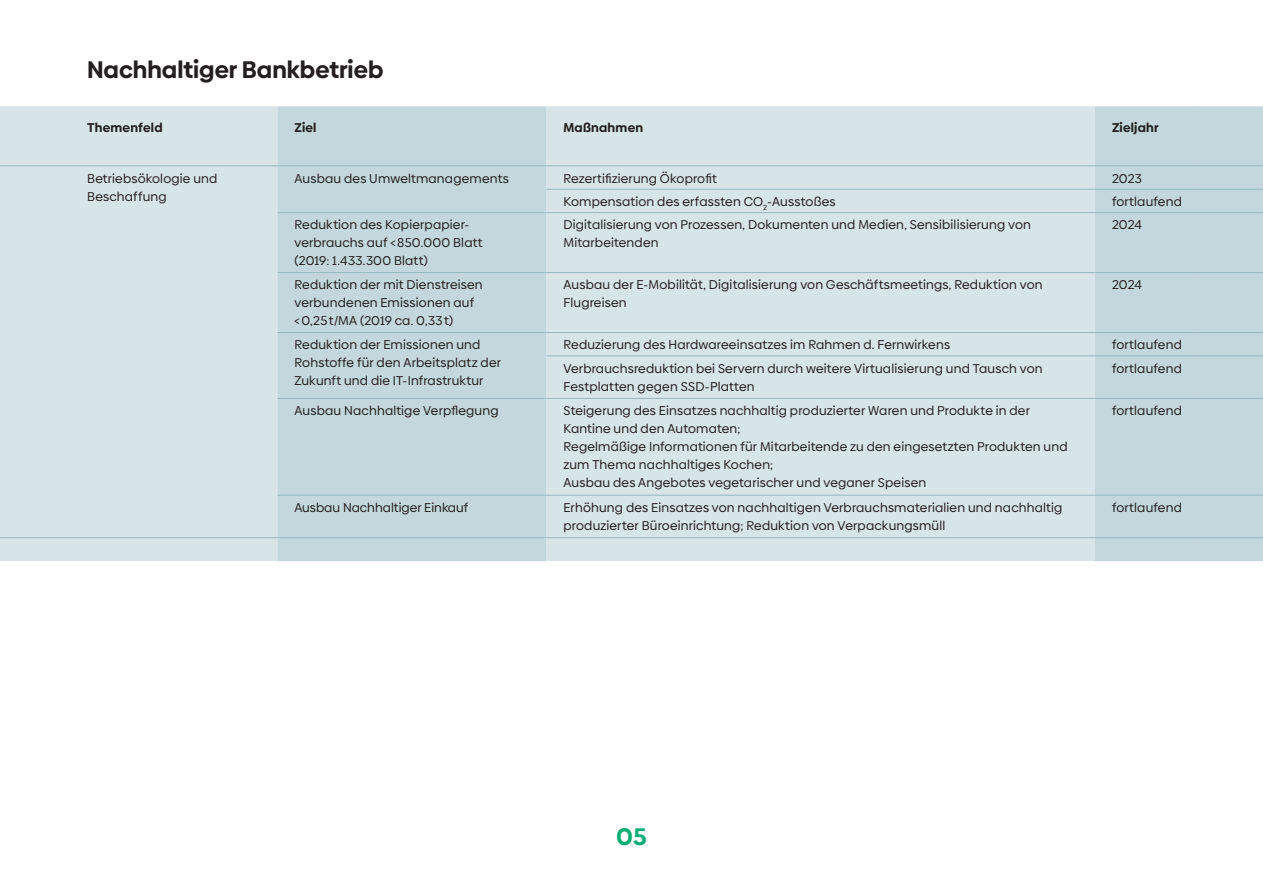
<style>
.page{position:relative;width:1263px;height:893px;background:#fff}
.page>*{position:absolute;margin:0;border:0;box-sizing:border-box;transform-origin:0 0}
.t1{font:700 24px "Biennale";color:#231f20}
.t2{font:700 24px "Biennale";color:#09ae73}
.t3{font:12.75px/18px "Biennale";letter-spacing:.015em;color:#231f20}
.t4{font:700 12.75px "Biennale";letter-spacing:.02em;color:#231f20}
</style>
<div class="page">
<div style="left:0;top:106px;width:277px;height:455px;background:#d7e4e8"></div>
<svg style="left:277px;top:106px;width:986px;height:455px;fill:#d7e4e8"></svg>
<hr style="left:0;top:166px;width:277px;height:1px;background:#97b8c0">
<hr style="left:277px;top:166px;width:269px;height:1px;background:#97b8c0">
<hr style="left:546px;top:166px;width:549px;height:1px;background:#97b8c0">
<hr style="left:1095px;top:166px;width:103px;height:1px;background:#97b8c0">
<hr style="left:1198px;top:166px;width:65px;height:1px;background:#97b8c0">
<hr style="left:546px;top:189px;width:549px;height:1px;background:#97b8c0">
<hr style="left:1095px;top:189px;width:103px;height:1px;background:#97b8c0">
<hr style="left:1198px;top:189px;width:65px;height:1px;background:#97b8c0">
<hr style="left:277px;top:212px;width:269px;height:1px;background:#97b8c0">
<hr style="left:546px;top:212px;width:549px;height:1px;background:#97b8c0">
<hr style="left:1095px;top:212px;width:103px;height:1px;background:#97b8c0">
<hr style="left:1198px;top:212px;width:65px;height:1px;background:#97b8c0">
<hr style="left:277px;top:272px;width:269px;height:1px;background:#97b8c0">
<hr style="left:546px;top:272px;width:549px;height:1px;background:#97b8c0">
<hr style="left:1095px;top:272px;width:103px;height:1px;background:#97b8c0">
<hr style="left:1198px;top:272px;width:65px;height:1px;background:#97b8c0">
<hr style="left:277px;top:332px;width:269px;height:1px;background:#97b8c0">
<hr style="left:546px;top:332px;width:549px;height:1px;background:#97b8c0">
<hr style="left:1095px;top:332px;width:103px;height:1px;background:#97b8c0">
<hr style="left:1198px;top:332px;width:65px;height:1px;background:#97b8c0">
<hr style="left:546px;top:356px;width:549px;height:1px;background:#97b8c0">
<hr style="left:1095px;top:356px;width:103px;height:1px;background:#97b8c0">
<hr style="left:1198px;top:356px;width:65px;height:1px;background:#97b8c0">
<hr style="left:277px;top:398px;width:269px;height:1px;background:#97b8c0">
<hr style="left:546px;top:398px;width:549px;height:1px;background:#97b8c0">
<hr style="left:1095px;top:398px;width:103px;height:1px;background:#97b8c0">
<hr style="left:1198px;top:398px;width:65px;height:1px;background:#97b8c0">
<hr style="left:277px;top:495px;width:269px;height:1px;background:#97b8c0">
<hr style="left:546px;top:495px;width:549px;height:1px;background:#97b8c0">
<hr style="left:1095px;top:495px;width:103px;height:1px;background:#97b8c0">
<hr style="left:1198px;top:495px;width:65px;height:1px;background:#97b8c0">
<hr style="left:0;top:537px;width:277px;height:1px;background:#97b8c0">
<hr style="left:277px;top:537px;width:269px;height:1px;background:#97b8c0">
<hr style="left:546px;top:537px;width:549px;height:1px;background:#97b8c0">
<hr style="left:1095px;top:537px;width:103px;height:1px;background:#97b8c0">
<hr style="left:1198px;top:537px;width:65px;height:1px;background:#97b8c0">
<h1 class="t1" style="left:87px;top:54px;width:298px">Nachhaltiger Bankbetrieb</h1>
<p class="t4" style="left:87px;top:120px;width:77px">Themenfeld</p>
<p class="t4" style="left:294px;top:120px;width:24px">Ziel</p>
<p class="t4" style="left:563px;top:120px;width:81px">Maßnahmen</p>
<p class="t4" style="left:1112px;top:120px;width:48px">Zieljahr</p>
<p class="t3" style="left:87px;top:169px;width:132px">Betriebsökologie und<br>Beschaffung</p>
<p class="t3" style="left:294px;top:169px;width:216px">Ausbau des Umweltmanagements</p>
<p class="t3" style="left:563px;top:169px;width:155px">Rezertifizierung Ökoprofit</p>
<p class="t3" style="left:1112px;top:169px;width:31px">2023</p>
<p class="t3" style="left:563px;top:192px;width:274px">Kompensation des erfassten CO<sub>2</sub>-Ausstoßes</p>
<p class="t3" style="left:1112px;top:192px;width:71px">fortlaufend</p>
<p class="t3" style="left:294px;top:216px;width:190px">Reduktion des Kopierpapier&shy;verbrauchs auf &lt;850.000 Blatt (2019: 1.433.300 Blatt)</p>
<p class="t3" style="left:563px;top:216px;width:469px">Digitalisierung von Prozessen, Dokumenten und Medien, Sensibilisierung von<br>Mitarbeitenden</p>
<p class="t3" style="left:1112px;top:216px;width:31px">2024</p>
<p class="t3" style="left:294px;top:276px;width:190px">Reduktion der mit Dienstreisen verbundenen Emissionen auf &lt;0,25t/MA (2019 ca. 0,33t)</p>
<p class="t3" style="left:563px;top:276px;width:481px">Ausbau der E-Mobilität, Digitalisierung von Geschäftsmeetings, Reduktion von<br>Flugreisen</p>
<p class="t3" style="left:1112px;top:276px;width:31px">2024</p>
<p class="t3" style="left:294px;top:336px;width:208px">Reduktion der Emissionen und<br>Rohstoffe für den Arbeitsplatz der<br>Zukunft und die IT-Infrastruktur</p>
<p class="t3" style="left:563px;top:336px;width:388px">Reduzierung des Hardwareeinsatzes im Rahmen d. Fernwirkens</p>
<p class="t3" style="left:1112px;top:336px;width:71px">fortlaufend</p>
<p class="t3" style="left:563px;top:359px;width:481px">Verbrauchsreduktion bei Servern durch weitere Virtualisierung und Tausch von<br>Festplatten gegen SSD-Platten</p>
<p class="t3" style="left:1112px;top:359px;width:71px">fortlaufend</p>
<p class="t3" style="left:294px;top:402px;width:206px">Ausbau Nachhaltige Verpflegung</p>
<p class="t3" style="left:563px;top:402px;width:506px">Steigerung des Einsatzes nachhaltig produzierter Waren und Produkte in der Kantine und den Automaten;<br>Regelmäßige Informationen für Mitarbeitende zu den eingesetzten Produkten und zum Thema nachhaltiges Kochen;<br>Ausbau des Angebotes vegetarischer und veganer Speisen</p>
<p class="t3" style="left:1112px;top:402px;width:71px">fortlaufend</p>
<p class="t3" style="left:294px;top:498px;width:175px">Ausbau Nachhaltiger Einkauf</p>
<p class="t3" style="left:563px;top:498px;width:500px">Erhöhung des Einsatzes von nachhaltigen Verbrauchsmaterialien und nachhaltig produzierter Büroeinrichtung; Reduktion von Verpackungsmüll</p>
<p class="t3" style="left:1112px;top:498px;width:71px">fortlaufend</p>
<h1 class="t2" style="left:616px;top:821px;width:32px">05</h1>
</div>
